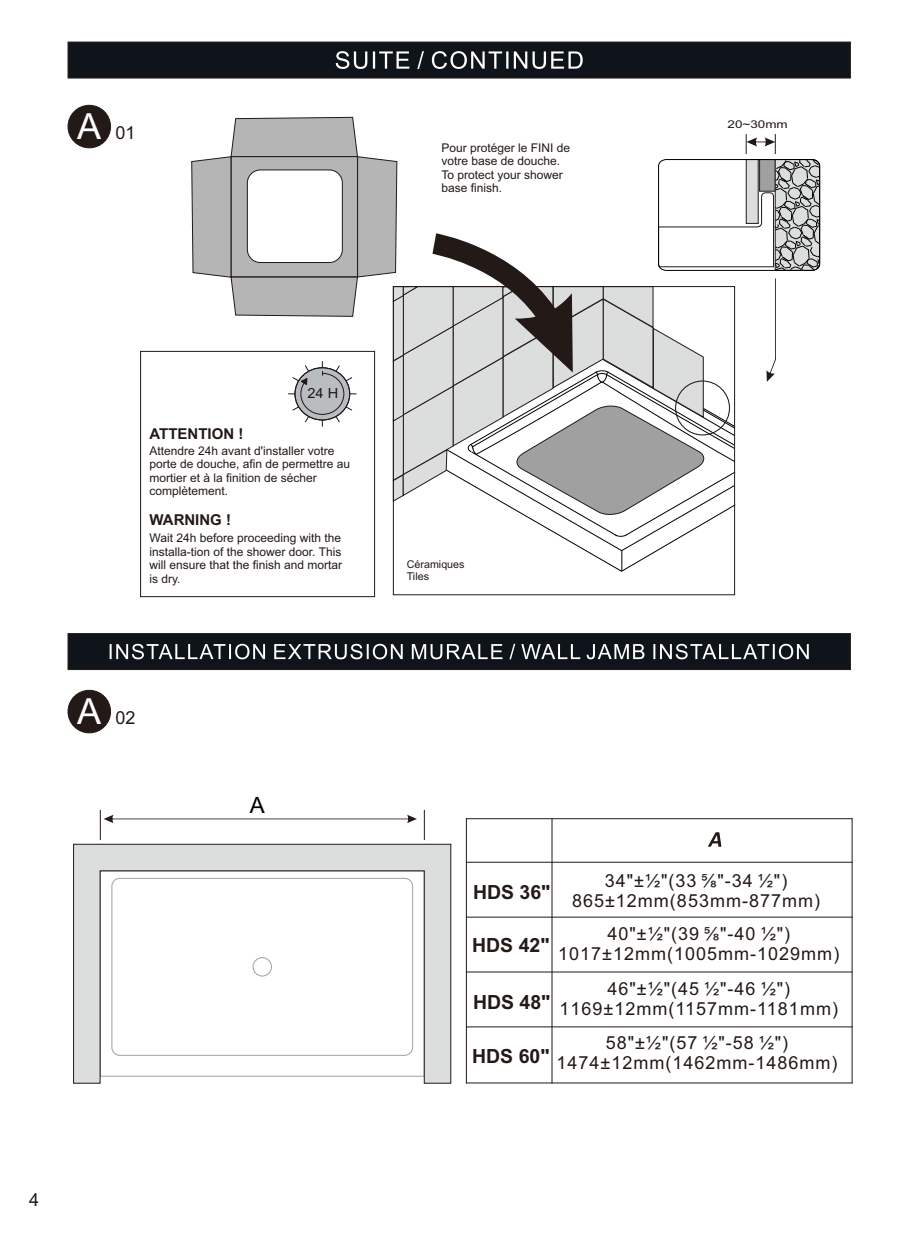
<style>
.page{position:relative;width:918px;height:1236px;background:#fff}
.page>*{position:absolute;margin:0;border:0;box-sizing:border-box;transform-origin:0 0}
.t1{font:22.5px "Arial";color:#000}
.t2{font:700 19.5px "Arial";color:#231916}
.t3{font:18px/20.1px "Arial";letter-spacing:.055em;color:#231916;text-align:center}
.t4{font:700 15px "Arial";color:#231916}
.t5{font:13.95px "Arial Unicode MS";color:#1e161c;scale:1.05 1}
.t6{font:12px/13.4px "Arial";color:#231916}
.t7{font:10.8px "Arial";color:#231916;scale:1.25 1}
.t8{font:10.65px/12px "Arial";color:#231916}
.s1{font-size:36px;color:#fff}
</style>
<div class="page">
<svg style="left:73px;top:843px;width:379px;height:241px"></svg>
<hr style="left:100px;top:810px;width:1px;height:30px;background:#231916">
<hr style="left:424px;top:810px;width:1px;height:30px;background:#231916">
<svg style="left:104px;top:815px;width:313px;height:8px"></svg>
<hr style="left:466px;top:818px;width:1px;height:265px;background:#231916">
<hr style="left:552px;top:818px;width:1px;height:265px;background:#231916">
<hr style="left:466px;top:1083px;width:387px;height:1px;background:#231916">
<hr style="left:466px;top:1026px;width:387px;height:1px;background:#231916">
<hr style="left:466px;top:972px;width:387px;height:1px;background:#231916">
<hr style="left:466px;top:917px;width:387px;height:1px;background:#231916">
<hr style="left:466px;top:862px;width:387px;height:1px;background:#231916">
<hr style="left:466px;top:818px;width:387px;height:1px;background:#231916">
<div style="left:68px;top:42px;width:783px;height:36px;background:#0f141b;border:1px solid #231916"></div>
<div style="left:68px;top:633px;width:783px;height:37px;background:#0f141b;border:1px solid #231916"></div>
<svg style="left:110px;top:644px;width:405px;height:15px"></svg>
<svg style="left:521px;top:644px;width:288px;height:15px"></svg>
<div style="left:68px;top:105px;width:43px;height:43px;background:#231916;border:1px solid #231916;border-radius:50%"></div>
<div style="left:68px;top:690px;width:43px;height:43px;background:#231916;border:1px solid #231916;border-radius:50%"></div>
<svg style="left:191px;top:116px;width:630px;height:456px"></svg>
<svg style="left:336px;top:51px;width:247px;height:18px"></svg>
<svg style="left:708px;top:832px;width:13px;height:15px"></svg>
<hr style="left:852px;top:818px;width:1px;height:265px;background:#231916">
<h3 class="t3" style="left:77px;top:125px;width:60px"><span class="s1">A</span> 01</h3>
<p class="t6" style="left:441px;top:142px;width:130px">Pour protéger le FINI de votre base de douche.<br>To protect your shower base finish.</p>
<p class="t7" style="left:728px;top:121px;width:50px">20~30mm</p>
<p class="t5" style="left:307px;top:387px;width:31px">24 H</p>
<p class="t4" style="left:150px;top:428px;width:95px">ATTENTION !</p>
<p class="t6" style="left:150px;top:445px;width:202px">Attendre 24h avant d'installer votre porte de douche, afin de permettre au mortier et à la finition de sécher complètement.</p>
<p class="t4" style="left:150px;top:514px;width:83px">WARNING !</p>
<p class="t6" style="left:149px;top:533px;width:194px;text-align:justify">Wait 24h before proceeding with the installa-tion of the shower door. This will ensure that the finish and mortar is dry.</p>
<h3 class="t3" style="left:77px;top:710px;width:60px"><span class="s1">A</span> 02</h3>
<h1 class="t1" style="left:250px;top:797px;width:17px">A</h1>
<h3 class="t3" style="left:29px;top:1192px;width:12px">4</h3>
<p class="t8" style="left:407px;top:559px;width:59px">Céramiques<br>Tiles</p>
<h2 class="t2" style="left:473px;top:885px;width:79px">HDS 36"</h2>
<h2 class="t2" style="left:472px;top:938px;width:79px">HDS 42"</h2>
<h2 class="t2" style="left:473px;top:995px;width:79px">HDS 48"</h2>
<h2 class="t2" style="left:472px;top:1049px;width:79px">HDS 60"</h2>
<h3 class="t3" style="left:572px;top:872px;width:250px">34"±½"(33 ⅝"-34 ½")<br>865±12mm(853mm-877mm)</h3>
<h3 class="t3" style="left:558px;top:925px;width:283px">40"±½"(39 ⅝"-40 ½")<br>1017±12mm(1005mm-1029mm)</h3>
<h3 class="t3" style="left:560px;top:980px;width:280px">46"±½"(45 ½"-46 ½")<br>1169±12mm(1157mm-1181mm)</h3>
<h3 class="t3" style="left:556px;top:1034px;width:283px">58"±½"(57 ½"-58 ½")<br>1474±12mm(1462mm-1486mm)</h3>
</div>
